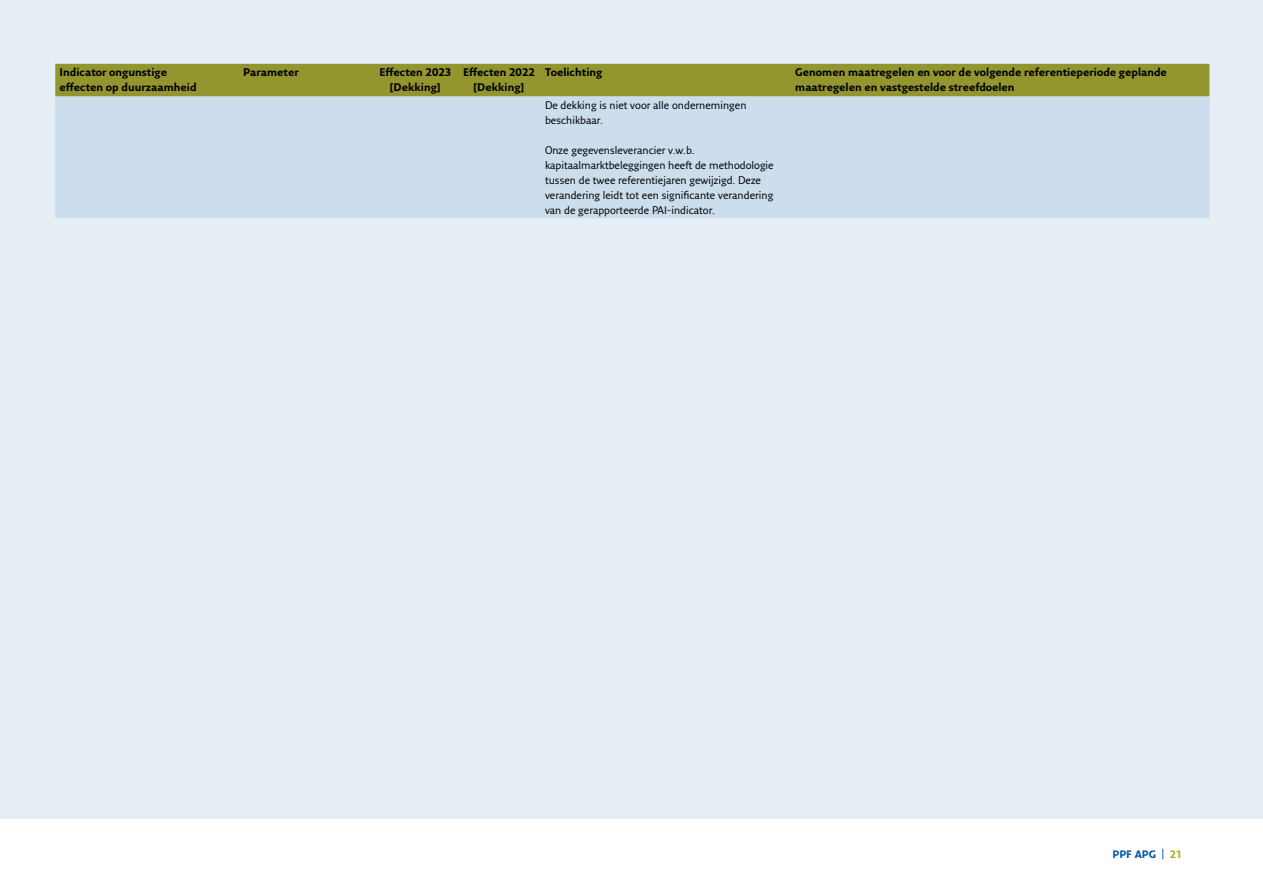
<style>
.page{position:relative;width:1263px;height:893px;background:#fff}
.page>*{position:absolute;margin:0;border:0;box-sizing:border-box;transform-origin:0 0}
.t1{font:10.8px/15px "Fresco Sans Pro";color:#000}
.t2{font:700 10.8px/15px "Fresco Sans Plus Pro";color:#000}
.t3{font:700 10.5px "Fresco Sans Plus Pro";color:#0056a4}
.s1{color:#adaf1b}
</style>
<div class="page">
<div style="left:0;top:0;width:1263px;height:819px;background:#e6eef6"></div>
<div style="left:55px;top:64px;width:1154px;height:33px;background:#93952e"></div>
<div style="left:55px;top:97px;width:1154px;height:121px;background:#ccdded"></div>
<p class="t2" style="left:60px;top:65px;width:139px">Indicator ongunstige effecten op duurzaamheid</p>
<p class="t2" style="left:243px;top:65px;width:57px">Parameter</p>
<p class="t2" style="left:379px;top:65px;width:73px;text-align:center">Effecten 2023 [Dekking]</p>
<p class="t2" style="left:463px;top:65px;width:73px;text-align:center">Effecten 2022 [Dekking]</p>
<p class="t2" style="left:545px;top:65px;width:59px">Toelichting</p>
<p class="t2" style="left:795px;top:65px;width:373px">Genomen maatregelen en voor de volgende referentieperiode geplande maatregelen en vastgestelde streefdoelen</p>
<p class="t1" style="left:545px;top:97px;width:203px">De dekking is niet voor alle ondernemingen beschikbaar.</p>
<p class="t1" style="left:545px;top:142px;width:230px">Onze gegevensleverancier v.w.b. kapitaalmarktbeleggingen heeft de methodologie tussen de twee referentiejaren gewijzigd. Deze verandering leidt tot een significante verandering van de gerapporteerde PAI-indicator.</p>
<p class="t3" style="left:1112px;top:848px;width:71px">PPF APG | <span class="s1">21</span></p>
</div>
